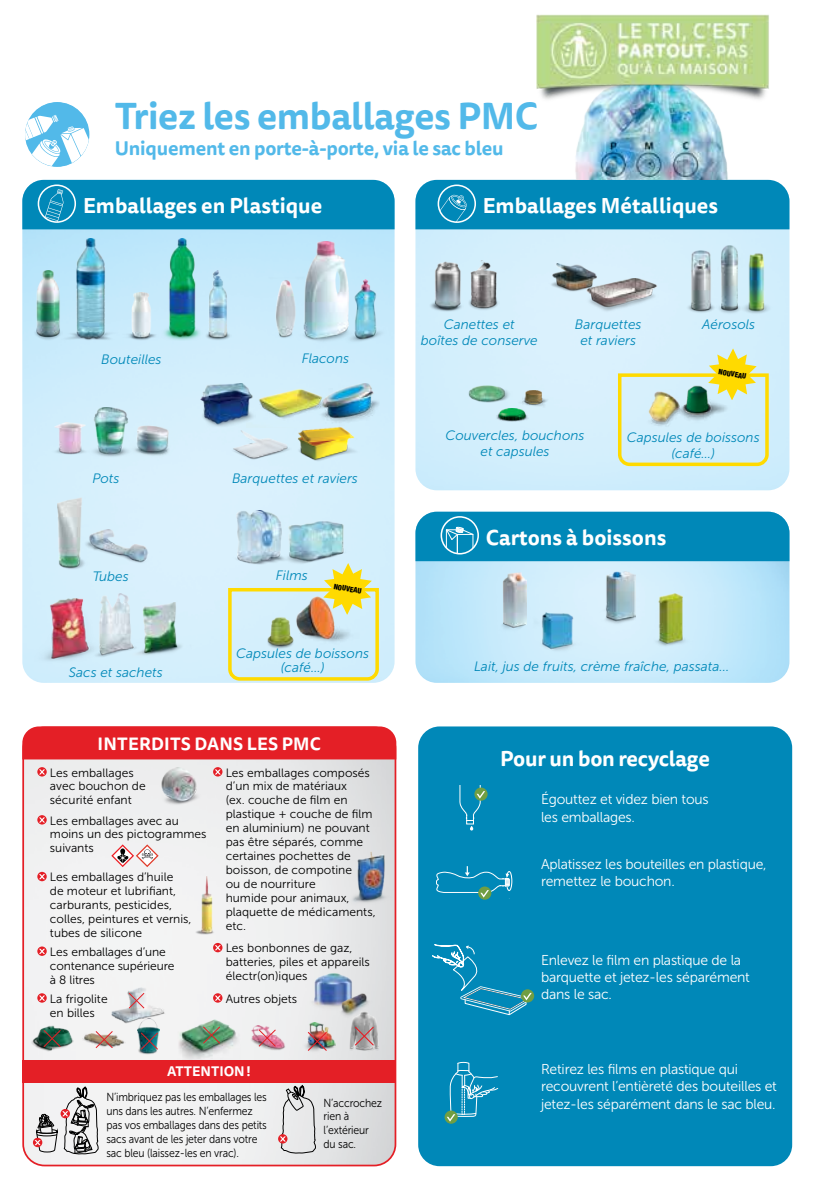
<style>
.page{position:relative;width:814px;height:1191px;background:#fff}
.page>*{position:absolute;margin:0;border:0;box-sizing:border-box;transform-origin:0 0}
.t1{font:700 36.75px "Tisa Sans OT";letter-spacing:-.01em;color:#52b9e9}
.t2{font:700 21px "Tisa Sans OT";color:#fff}
.t3{font:700 19.25px "Tisa Sans OT";letter-spacing:-.01em;color:#52b9e9}
.t4{font:700 17.5px "Tisa Sans OT";letter-spacing:.01em;color:#fff}
.t5{font:14.35px/17.2px "Museo Sans 300";letter-spacing:-.015em;color:#fff}
.t6{font:italic 13.65px/16.3px "Museo Sans 300";color:#0088b8;text-align:center}
.t7{font:700 13.65px "Tisa Sans OT";color:#fff}
.t8{font:12.08px/14px "Museo Sans 300";color:#000}
.t9{font:11.55px/14px "Museo Sans 300";letter-spacing:-.015em;color:#000;scale:.9 1}
.t10{font:900 condensed 7.52px "Helvetica Neue";color:#000}
</style>
<div class="page">
<div style="left:24px;top:102px;width:66px;height:65px;background:#52b9e9;border-radius:50%"></div>
<svg style="left:26px;top:115px;width:62px;height:51px"></svg>
<div style="left:22px;top:99px;width:70px;height:71px;border:3px solid #fff;border-radius:50%"></div>
<img style="left:22px;top:229px;width:372px;height:454px">
<img style="left:415px;top:229px;width:374px;height:261px">
<img style="left:25px;top:759px;width:370px;height:406px">
<div style="left:22px;top:726px;width:374px;height:33px;background:#e41f26"></div>
<svg style="left:33px;top:1137px;width:9px;height:10px"></svg>
<svg style="left:35px;top:1086px;width:64px;height:68px"></svg>
<div style="left:418px;top:726px;width:374px;height:440px;background:#0088b8;border-radius:21px"></div>
<svg style="left:278px;top:1134px;width:9px;height:9px"></svg>
<svg style="left:280px;top:1085px;width:36px;height:68px;background:#cecbcc"></svg>
<img style="left:52px;top:422px;width:37px;height:33px">
<img style="left:89px;top:407px;width:44px;height:51px">
<img style="left:128px;top:421px;width:46px;height:37px">
<img style="left:88px;top:529px;width:61px;height:35px">
<img style="left:57px;top:497px;width:31px;height:72px">
<img style="left:685px;top:250px;width:31px;height:64px">
<img style="left:716px;top:246px;width:15px;height:69px">
<img style="left:467px;top:261px;width:33px;height:50px">
<img style="left:429px;top:261px;width:34px;height:54px">
<img style="left:586px;top:278px;width:72px;height:34px">
<img style="left:547px;top:263px;width:55px;height:30px">
<img style="left:515px;top:390px;width:34px;height:18px">
<img style="left:495px;top:409px;width:34px;height:13px">
<img style="left:466px;top:385px;width:46px;height:17px">
<img style="left:532px;top:612px;width:49px;height:40px">
<img style="left:653px;top:593px;width:39px;height:55px">
<img style="left:497px;top:572px;width:29px;height:60px">
<img style="left:599px;top:571px;width:36px;height:54px">
<img style="left:232px;top:511px;width:58px;height:52px">
<img style="left:282px;top:520px;width:67px;height:43px">
<img style="left:93px;top:593px;width:45px;height:65px">
<img style="left:123px;top:603px;width:71px;height:55px">
<img style="left:33px;top:599px;width:71px;height:64px">
<img style="left:731px;top:241px;width:41px;height:81px">
<img style="left:31px;top:1024px;width:43px;height:27px">
<svg style="left:42px;top:1028px;width:20px;height:20px"></svg>
<img style="left:137px;top:1024px;width:23px;height:30px">
<svg style="left:140px;top:1031px;width:19px;height:19px"></svg>
<img style="left:249px;top:1025px;width:36px;height:25px">
<svg style="left:257px;top:1028px;width:20px;height:19px"></svg>
<img style="left:82px;top:1033px;width:43px;height:15px">
<svg style="left:94px;top:1030px;width:20px;height:19px"></svg>
<img style="left:302px;top:1022px;width:33px;height:31px">
<svg style="left:306px;top:1030px;width:22px;height:22px"></svg>
<img style="left:340px;top:1005px;width:47px;height:50px">
<svg style="left:353px;top:1025px;width:22px;height:21px"></svg>
<img style="left:175px;top:1010px;width:69px;height:50px">
<svg style="left:202px;top:1025px;width:19px;height:19px"></svg>
<div style="left:474px;top:787px;width:13px;height:13px;background:#709e43;border-radius:50%"></div>
<svg style="left:459px;top:785px;width:26px;height:45px"></svg>
<svg style="left:478px;top:886px;width:13px;height:13px"></svg>
<svg style="left:436px;top:866px;width:77px;height:31px"></svg>
<svg style="left:432px;top:944px;width:103px;height:72px"></svg>
<svg style="left:444px;top:1110px;width:13px;height:13px"></svg>
<svg style="left:446px;top:1061px;width:53px;height:60px"></svg>
<img style="left:33px;top:270px;width:27px;height:70px">
<img style="left:60px;top:239px;width:61px;height:101px">
<img style="left:121px;top:292px;width:38px;height:48px">
<img style="left:162px;top:239px;width:41px;height:101px">
<img style="left:205px;top:270px;width:27px;height:70px">
<img style="left:267px;top:276px;width:30px;height:62px">
<img style="left:297px;top:241px;width:61px;height:102px">
<img style="left:345px;top:280px;width:41px;height:64px">
<img style="left:319px;top:383px;width:63px;height:42px">
<img style="left:201px;top:383px;width:54px;height:44px">
<img style="left:294px;top:426px;width:65px;height:36px">
<img style="left:229px;top:430px;width:62px;height:30px">
<img style="left:247px;top:384px;width:85px;height:43px">
<div style="left:22px;top:180px;width:372px;height:49px;background:#0088b8"></div>
<div style="left:415px;top:180px;width:374px;height:49px;background:#0088b8"></div>
<div style="left:415px;top:512px;width:374px;height:49px;background:#0088b8"></div>
<svg style="left:37px;top:767px;width:10px;height:9px"></svg>
<svg style="left:39px;top:769px;width:6px;height:5px"></svg>
<svg style="left:37px;top:815px;width:10px;height:9px"></svg>
<svg style="left:39px;top:817px;width:6px;height:5px"></svg>
<svg style="left:37px;top:872px;width:10px;height:9px"></svg>
<svg style="left:39px;top:874px;width:6px;height:5px"></svg>
<svg style="left:37px;top:946px;width:10px;height:10px"></svg>
<svg style="left:39px;top:948px;width:6px;height:5px"></svg>
<svg style="left:37px;top:993px;width:10px;height:9px"></svg>
<svg style="left:39px;top:995px;width:6px;height:5px"></svg>
<svg style="left:213px;top:767px;width:9px;height:9px"></svg>
<svg style="left:215px;top:769px;width:6px;height:5px"></svg>
<svg style="left:213px;top:943px;width:9px;height:9px"></svg>
<svg style="left:215px;top:945px;width:6px;height:5px"></svg>
<svg style="left:213px;top:993px;width:9px;height:9px"></svg>
<svg style="left:215px;top:995px;width:6px;height:5px"></svg>
<img style="left:152px;top:767px;width:55px;height:41px">
<svg style="left:111px;top:844px;width:48px;height:23px"></svg>
<div style="left:22px;top:1060px;width:373px;height:22px;background:#e41f26"></div>
<img style="left:549px;top:134px;width:184px;height:46px">
<svg style="left:226px;top:563px;width:154px;height:119px;background:#d5e0c4"></svg>
<svg style="left:616px;top:348px;width:154px;height:120px;background:#d3e4c9"></svg>
<img style="left:347px;top:849px;width:45px;height:57px">
<img style="left:110px;top:987px;width:55px;height:37px">
<svg style="left:128px;top:992px;width:17px;height:17px"></svg>
<img style="left:294px;top:964px;width:77px;height:52px">
<img style="left:329px;top:986px;width:50px;height:37px">
<img style="left:195px;top:876px;width:20px;height:58px">
<img style="left:536px;top:14px;width:233px;height:120px">
<h1 class="t1" style="left:115px;top:92px;width:425px">Triez les emballages PMC</h1>
<h3 class="t3" style="left:115px;top:136px;width:390px">Uniquement en porte-à-porte, via le sac bleu</h3>
<h2 class="t2" style="left:83px;top:192px;width:240px">Emballages en Plastique</h2>
<h2 class="t2" style="left:483px;top:192px;width:237px">Emballages Métalliques</h2>
<p class="t6" style="left:101px;top:351px;width:62px">Bouteilles</p>
<p class="t6" style="left:302px;top:350px;width:49px">Flacons</p>
<p class="t6" style="left:92px;top:470px;width:29px">Pots</p>
<p class="t6" style="left:232px;top:470px;width:127px">Barquettes et raviers</p>
<p class="t6" style="left:93px;top:568px;width:38px">Tubes</p>
<p class="t6" style="left:69px;top:664px;width:95px">Sacs et sachets</p>
<p class="t6" style="left:276px;top:567px;width:33px">Films</p>
<p class="t10" style="left:335px;top:580px;width:30px;rotate:9deg">NOUVEAU</p>
<p class="t6" style="left:236px;top:646px;width:134px;line-height:14px">Capsules de boissons (café…)</p>
<h3 class="t4" style="left:98px;top:733px;width:225px">INTERDITS DANS LES PMC</h3>
<p class="t8" style="left:50px;top:765px;width:97px">Les emballages avec bouchon de sécurité enfant</p>
<p class="t8" style="left:50px;top:813px;width:158px">Les emballages avec au moins un des pictogrammes suivants</p>
<p class="t8" style="left:50px;top:870px;width:143px">Les emballages d’huile<br>de moteur et lubrifiant, carburants, pesticides, colles, peintures et vernis, tubes de silicone</p>
<p class="t8" style="left:50px;top:944px;width:126px">Les emballages d’une contenance supérieure à 8 litres</p>
<p class="t8" style="left:50px;top:991px;width:59px">La frigolite en billes</p>
<p class="t8" style="left:226px;top:765px;width:151px">Les emballages composés d’un mix de matériaux<br>(ex. couche de film en plastique + couche de film en aluminium) ne pouvant pas être séparés, comme certaines pochettes de boisson, de compotine<br>ou de nourriture<br>humide pour animaux, plaquette de médicaments, etc.</p>
<p class="t8" style="left:226px;top:941px;width:146px">Les bonbonnes de gaz, batteries, piles et appareils électr(on)iques</p>
<p class="t8" style="left:226px;top:991px;width:73px">Autres objets</p>
<p class="t7" style="left:167px;top:1062px;width:85px">ATTENTION!</p>
<p class="t9" style="left:106px;top:1090px;width:180px">N’imbriquez pas les emballages les uns dans les autres. N’enfermez pas vos emballages dans des petits sacs avant de les jeter dans votre sac bleu (laissez-les en vrac).</p>
<p class="t9" style="left:323px;top:1095px;width:67px">N’accrochez rien à l’extérieur du sac.</p>
<p class="t6" style="left:421px;top:316px;width:118px">Canettes et<br>boîtes de conserve</p>
<p class="t6" style="left:702px;top:316px;width:54px">Aérosols</p>
<p class="t6" style="left:575px;top:316px;width:68px">Barquettes et raviers</p>
<p class="t6" style="left:445px;top:427px;width:140px">Couvercles, bouchons et capsules</p>
<p class="t10" style="left:719px;top:366px;width:30px;rotate:9deg">NOUVEAU</p>
<p class="t6" style="left:626px;top:429px;width:134px">Capsules de boissons (café…)</p>
<h2 class="t2" style="left:486px;top:524px;width:182px">Cartons à boissons</h2>
<p class="t6" style="left:474px;top:658px;width:257px">Lait, jus de fruits, crème fraîche, passata...</p>
<h2 class="t2" style="left:500px;top:745px;width:211px">Pour un bon recyclage</h2>
<p class="t5" style="left:541px;top:791px;width:169px">Égouttez et videz bien tous les emballages.</p>
<p class="t5" style="left:541px;top:855px;width:227px">Aplatissez les bouteilles en plastique, remettez le bouchon.</p>
<p class="t5" style="left:541px;top:951px;width:210px">Enlevez le film en plastique de la barquette et jetez-les séparément dans le sac.</p>
<p class="t5" style="left:541px;top:1060px;width:237px">Retirez les films en plastique qui recouvrent l’entièreté des bouteilles et jetez-les séparément dans le sac bleu.</p>
</div>
